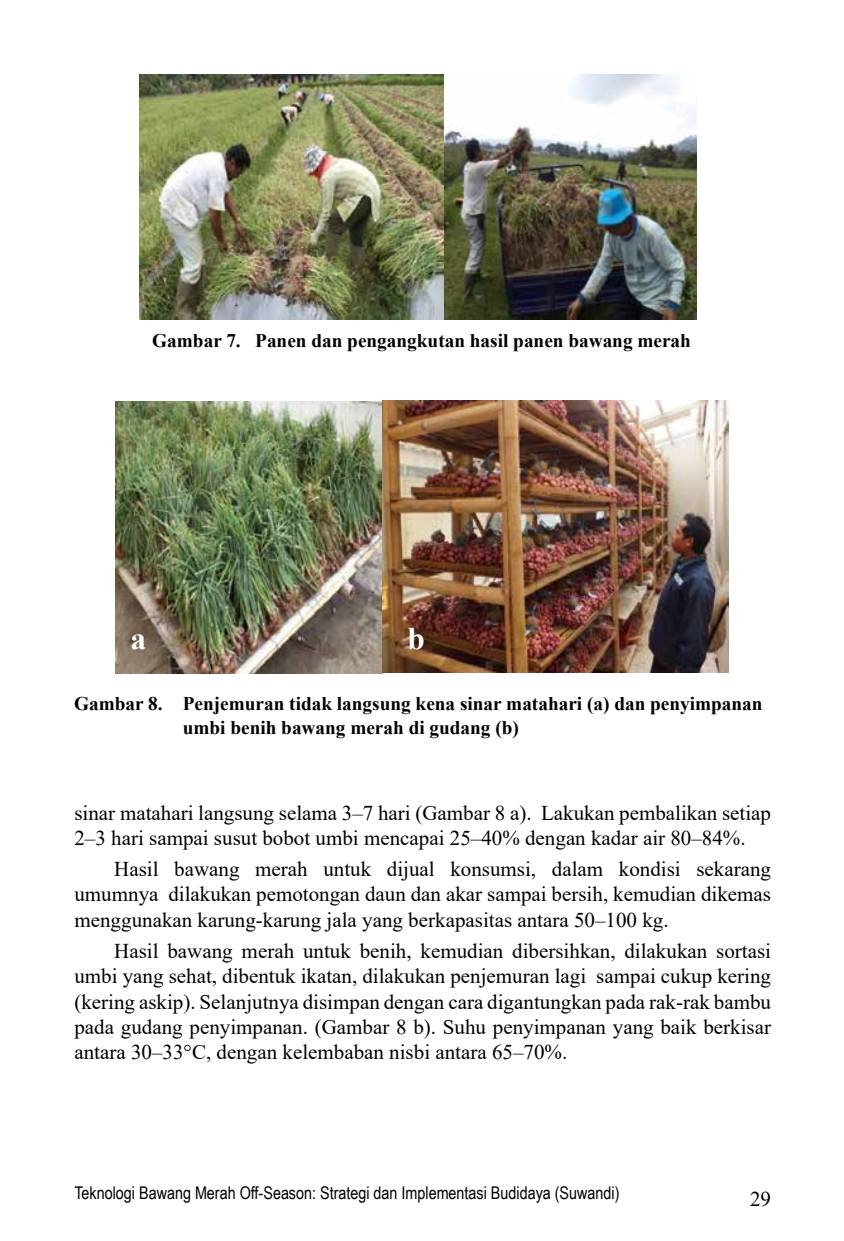
<style>
.page{position:relative;width:844px;height:1241px;background:#fff}
.page>*{position:absolute;margin:0;border:0;box-sizing:border-box;transform-origin:0 0}
.t1{font:700 31.5px "Times New Roman";color:#fff}
.t2{font:21px/25.2px "Times New Roman";color:#000;text-align:justify}
.t3{font:700 19.25px/23.1px "Times New Roman";color:#000}
.t4{font:17.5px "Arial Narrow";color:#000}
</style>
<div class="page">
<img style="left:139px;top:74px;width:305px;height:245px">
<img style="left:444px;top:74px;width:252px;height:245px">
<img style="left:115px;top:400px;width:613px;height:273px">
<p class="t3" style="left:152px;top:328px;width:540px">Gambar 7. Panen dan pengangkutan hasil panen bawang merah</p>
<h1 class="t1" style="left:130px;top:616px;width:17px">a</h1>
<h1 class="t1" style="left:407px;top:616px;width:19px">b</h1>
<p class="t3" style="left:183px;top:691px;width:581px;text-indent:-108px">Gambar 8. Penjemuran tidak langsung kena sinar matahari (a) dan penyimpanan umbi benih bawang merah di gudang (b)</p>
<p class="t2" style="left:74px;top:799px;width:698px">sinar matahari langsung selama 3–7 hari (Gambar 8 a). Lakukan pembalikan setiap<br>2–3 hari sampai susut bobot umbi mencapai 25–40% dengan kadar air 80–84%.</p>
<p class="t2" style="left:74px;top:855px;width:698px;text-indent:40px">Hasil bawang merah untuk dijual konsumsi, dalam kondisi sekarang umumnya dilakukan pemotongan daun dan akar sampai bersih, kemudian dikemas menggunakan karung-karung jala yang berkapasitas antara 50–100 kg.</p>
<p class="t2" style="left:74px;top:937px;width:698px;text-indent:40px">Hasil bawang merah untuk benih, kemudian dibersihkan, dilakukan sortasi umbi yang sehat, dibentuk ikatan, dilakukan penjemuran lagi sampai cukup kering (kering askip). Selanjutnya disimpan dengan cara digantungkan pada rak-rak bambu pada gudang penyimpanan. (Gambar 8 b). Suhu penyimpanan yang baik berkisar antara 30–33°C, dengan kelembaban nisbi antara 65–70%.</p>
<p class="t4" style="left:74px;top:1179px;width:546px">Teknologi Bawang Merah Off-Season: Strategi dan Implementasi Budidaya (Suwandi)</p>
<p class="t2" style="left:749px;top:1185px;width:22px">29</p>
</div>
